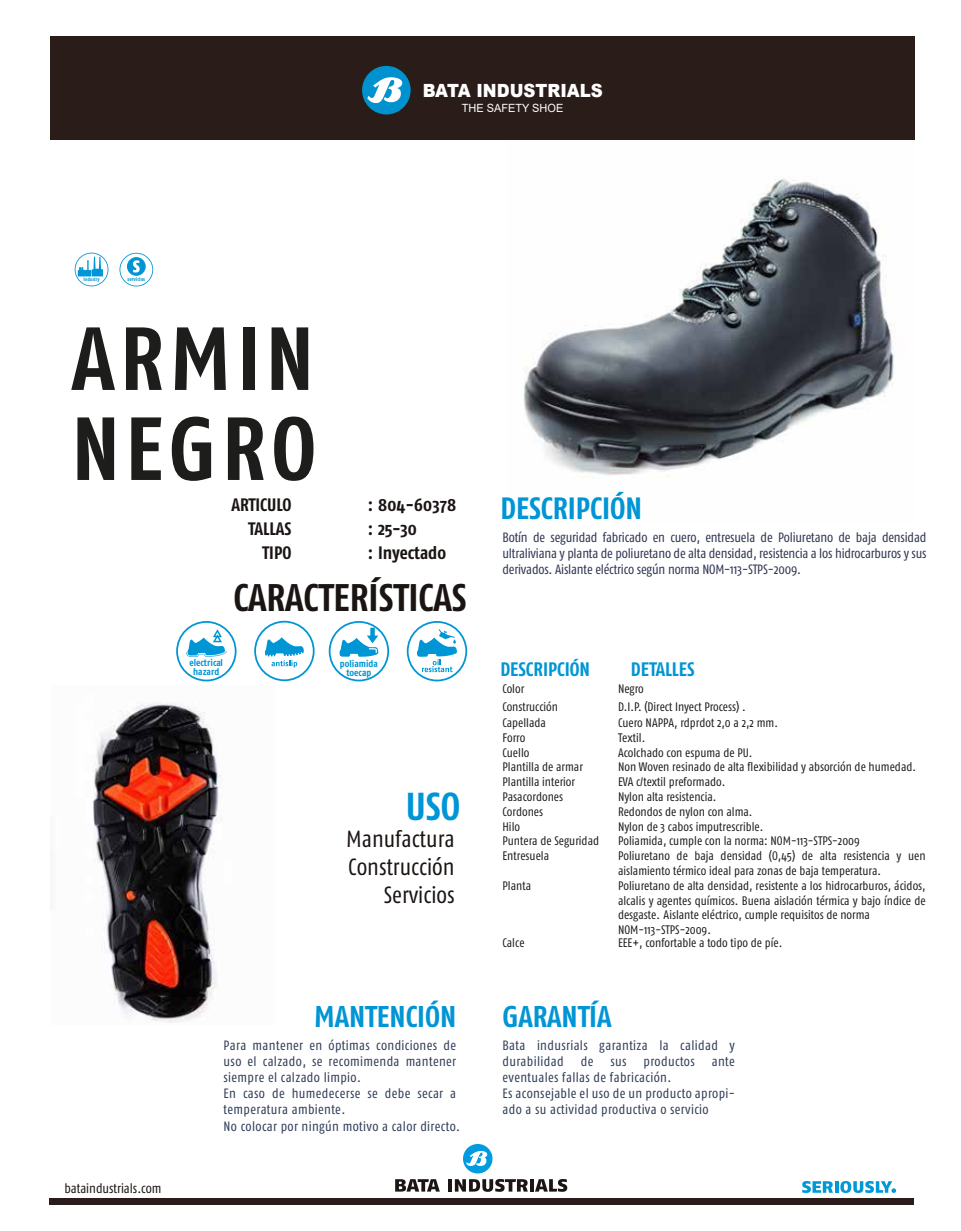
<style>
.page{position:relative;width:961px;height:1231px;background:#fff}
.page>*{position:absolute;margin:0;border:0;box-sizing:border-box;transform-origin:0 0}
.t1{font:700 89.25px/90px "Fago Co";letter-spacing:.065em;color:#1d1d1b}
.t2{font:700 39px "Fago Co";color:#0095d5}
.t3{font:700 38.4px "Fago Co";color:#1a1413}
.t4{font:700 30.75px "Fago Co";color:#0095d5}
.t5{font:700 30px "Fago Co";letter-spacing:-.005em;color:#0095d5}
.t6{font:23.4px/28px "Fago Co";color:#1a1413;text-align:right}
.t7{font:700 19.5px "Fago Co";color:#0095d5}
.t8{font:900 18.15px "Arial";color:#fff;scale:.91 1}
.t9{font:700 18px/24px "Fago Co";color:#1a1413;text-align:right}
.t10{font:13.5px/16.2px "Fago Co";letter-spacing:.025em;color:#2f3c57}
.t11{font:13.5px/16.2px "Fago Co";letter-spacing:-.015em;color:#2d3450;text-align:justify}
.t12{font:13.5px "Fago Co";color:#1a1413}
.t13{font:12.3px/14.9px "Fago Co";color:#1d1d1b}
.t14{font:11.4px "Arial";color:#fff}
.t15{font:700 9.6px/8.4px "Fago Co";color:#0096d5;text-align:center}
.t16{font:700 5.4px "Fago Co";color:#0096d5}
.t17{font:700 5.1px "Fago Co";color:#0096d5}
</style>
<div class="page">
<img style="left:523px;top:178px;width:371px;height:299px">
<svg style="left:802px;top:1181px;width:30px;height:12px"></svg>
<svg style="left:835px;top:1181px;width:3px;height:11px"></svg>
<svg style="left:840px;top:1181px;width:56px;height:12px"></svg>
<svg style="left:395px;top:1179px;width:45px;height:12px"></svg>
<hr style="left:448px;top:1179px;width:4px;height:12px;background:#1b1514">
<svg style="left:455px;top:1179px;width:112px;height:12px"></svg>
<svg style="left:463px;top:1144px;width:29px;height:29px"></svg>
<div style="left:50px;top:36px;width:864px;height:104px;background:#291c19"></div>
<div style="left:50px;top:1198px;width:864px;height:6px;background:#291c19"></div>
<svg style="left:265px;top:637px;width:39px;height:30px"></svg>
<div style="left:254px;top:621px;width:60px;height:60px;border:2px solid #0095d5;border-radius:50%"></div>
<div style="left:362px;top:66px;width:48px;height:48px;background:#0092cf;border-radius:50%"></div>
<svg style="left:367px;top:77px;width:36px;height:26px"></svg>
<svg style="left:417px;top:629px;width:40px;height:43px"></svg>
<div style="left:407px;top:621px;width:60px;height:60px;border:2px solid #0096d5;border-radius:50%"></div>
<svg style="left:339px;top:627px;width:39px;height:29px"></svg>
<div style="left:329px;top:621px;width:60px;height:60px;border:2px solid #0096d5;border-radius:50%"></div>
<div style="left:176px;top:621px;width:60px;height:60px;border:2px solid #0096d5;border-radius:50%"></div>
<svg style="left:186px;top:629px;width:40px;height:28px"></svg>
<svg style="left:75px;top:253px;width:33px;height:33px"></svg>
<svg style="left:119px;top:253px;width:34px;height:33px"></svg>
<img style="left:93px;top:702px;width:130px;height:321px">
<p class="t17" style="left:83px;top:276px;width:18px">Industry</p>
<p class="t16" style="left:127px;top:276px;width:19px">servicios</p>
<h1 class="t1" style="left:72px;top:312px;width:246px">ARMIN<br>NEGRO</h1>
<h3 class="t8" style="left:422px;top:77px;width:199px">BATA INDUSTRIALS</h3>
<p class="t14" style="left:462px;top:100px;width:103px">THE SAFETY SHOE</p>
<h3 class="t9" style="left:231px;top:492px;width:61px">ARTICULO<br>TALLAS<br>TIPO</h3>
<h3 class="t9" style="left:368px;top:492px;width:90px;text-align:left">: 804-60378 : 25-30<br>: Inyectado</h3>
<h3 class="t3" style="left:233px;top:575px;width:235px">CARACTERÍSTICAS</h3>
<p class="t15" style="left:189px;top:658px;width:35px">electrical hazard</p>
<p class="t15" style="left:340px;top:659px;width:39px;line-height:9px">poliamida toecap</p>
<p class="t12" style="left:64px;top:1180px;width:98px">bataindustrials.com</p>
<h2 class="t2" style="left:406px;top:783px;width:56px">USO</h2>
<h3 class="t6" style="left:346px;top:824px;width:110px">Manufactura<br>Construcción<br>Servicios</h3>
<h3 class="t5" style="left:314px;top:998px;width:144px">MANTENCIÓN</h3>
<p class="t10" style="left:223px;top:1036px;width:238px">Para mantener en óptimas condiciones de uso el calzado, se recomimenda mantener siempre el calzado limpio.<br>En caso de humedecerse se debe secar a temperatura ambiente.<br>No colocar por ningún motivo a calor directo.</p>
<h3 class="t4" style="left:500px;top:490px;width:143px">DESCRIPCIÓN</h3>
<p class="t11" style="left:502px;top:529px;width:426px">Botín de seguridad fabricado en cuero, entresuela de Poliuretano de baja densidad ultraliviana y planta de poliuretano de alta densidad, resistencia a los hidrocarburos y sus derivados. Aislante eléctrico según norma NOM-113-STPS-2009.</p>
<h3 class="t7" style="left:500px;top:658px;width:91px">DESCRIPCIÓN</h3>
<h3 class="t7" style="left:631px;top:658px;width:65px">DETALLES</h3>
<p class="t13" style="left:502px;top:679px;width:57px;line-height:17.9px">Color<br>Construcción</p>
<p class="t13" style="left:502px;top:715px;width:98px">Capellada<br>Forro<br>Cuello<br>Plantilla de armar<br>Plantilla interior<br>Pasacordones<br>Cordones<br>Hilo<br>Puntera de Seguridad<br>Entresuela</p>
<p class="t13" style="left:502px;top:878px;width:30px">Planta</p>
<p class="t13" style="left:502px;top:935px;width:24px">Calce</p>
<p class="t13" style="left:618px;top:679px;width:129px;line-height:17.9px">Negro<br>D.I.P. (Direct Inyect Process) .</p>
<p class="t13" style="left:618px;top:715px;width:309px">Cuero NAPPA, rdprdot 2,0 a 2,2 mm.<br>Textil.<br>Acolchado con espuma de PU.<br>Non Woven resinado de alta flexibilidad y absorción de humedad.<br>EVA c/textil preformado.<br>Nylon alta resistencia.<br>Redondos de nylon con alma.<br>Nylon de 3 cabos imputrescrible.<br>Poliamida, cumple con la norma: NOM-113-STPS-2009<br>Poliuretano de baja densidad (O,45) de alta resistencia y uen aislamiento térmico ideal para zonas de baja temperatura.<br>Poliuretano de alta densidad, resistente a los hidrocarburos, ácidos, alcalis y agentes químicos. Buena aislación térmica y bajo índice de</p>
<p class="t13" style="left:618px;top:935px;width:166px">EEE+, confortable a todo tipo de píe.</p>
<p class="t13" style="left:618px;top:907px;width:253px">desgaste. Aislante eléctrico, cumple requisitos de norma<br>NOM-113-STPS-2009.</p>
<h3 class="t5" style="left:502px;top:998px;width:110px">GARANTÍA</h3>
<p class="t10" style="left:502px;top:1036px;width:234px">Bata indusrials garantiza la calidad y durabilidad</p>
<p class="t10" style="left:580px;top:1053px;width:14px">de</p>
<p class="t10" style="left:610px;top:1053px;width:18px">sus</p>
<p class="t10" style="left:643px;top:1053px;width:53px">productos</p>
<p class="t10" style="left:712px;top:1053px;width:25px">ante</p>
<p class="t10" style="left:502px;top:1069px;width:234px">eventuales fallas de fabricación.<br>Es aconsejable el uso de un producto apropi&shy;ado a su actividad productiva o servicio</p>
</div>
